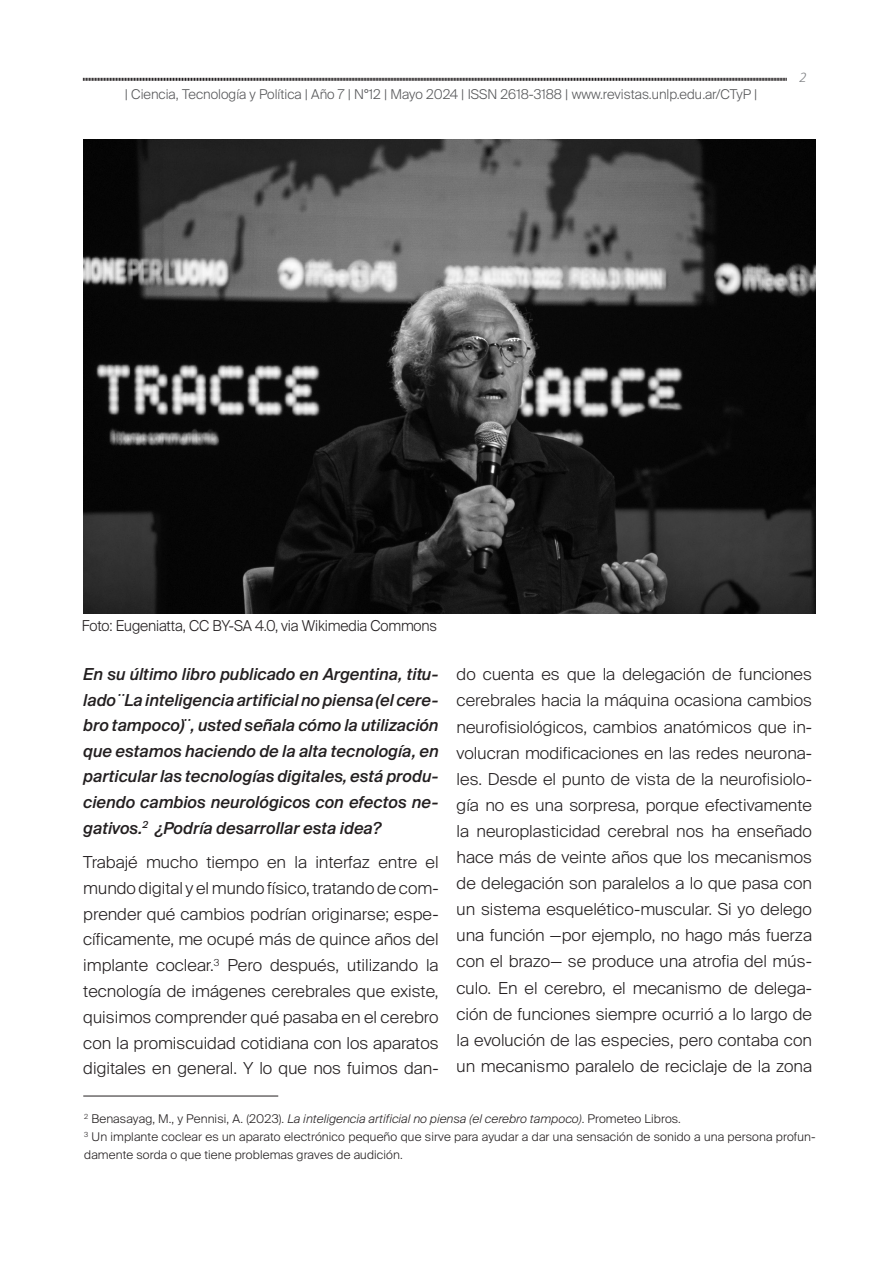
<style>
.page{position:relative;width:893px;height:1263px;background:#fff}
.page>*{position:absolute;margin:0;border:0;box-sizing:border-box;transform-origin:0 0}
.t1{font:300 16.5px/26.1px "Suisse Intl";color:#231f20;text-align:justify}
.t2{font:italic 500 16.5px/25.5px "Suisse Intl";color:#231f20;text-align:justify}
.t3{font:300 15px "Suisse Intl";letter-spacing:-.01em;color:#231f20}
.t4{font:italic 300 15px "Calibri";color:#808285}
.t5{font:300 13.5px "Suisse Intl";color:#57585a}
.t6{font:300 12px/18px "Suisse Intl";letter-spacing:.01em;color:#231f20}
.s1{font-style:italic}
</style>
<div class="page">
<img style="left:83px;top:139px;width:732px;height:474px">
<hr style="left:83px;top:1096px;width:195px;height:1px;background:#231f20">
<svg style="left:83px;top:77px;width:704px;height:4px;background:#908e8e"></svg>
<p class="t5" style="left:125px;top:86px;width:634px">| Ciencia, Tecnología y Política | Año 7 | N°12 | Mayo 2024 | ISSN 2618-3188 | www.revistas.unlp.edu.ar/CTyP |</p>
<p class="t4" style="left:799px;top:68px;width:9px">2</p>
<p class="t3" style="left:82px;top:617px;width:357px">Foto: Eugeniatta, CC BY-SA 4.0, via Wikimedia Commons</p>
<p class="t2" style="left:83px;top:662px;width:357px">En su último libro publicado en Argentina, titu&shy;lado ¨La inteligencia artificial no piensa (el cere&shy;bro tampoco)¨, usted señala cómo la utilización que estamos haciendo de la alta tecnología, en particular las tecnologías digitales, está produ&shy;ciendo cambios neurológicos con efectos ne&shy;gativos.<sup>2</sup> ¿Podría desarrollar esta idea?</p>
<p class="t1" style="left:83px;top:849px;width:357px">Trabajé mucho tiempo en la interfaz entre el mundo digital y el mundo físico, tratando de com&shy;prender qué cambios podrían originarse; espe&shy;cíficamente, me ocupé más de quince años del implante coclear.<sup>3</sup> Pero después, utilizando la tecnología de imágenes cerebrales que existe, quisimos comprender qué pasaba en el cerebro con la promiscuidad cotidiana con los aparatos digitales en general. Y lo que nos fuimos dan-</p>
<p class="t1" style="left:457px;top:661px;width:357px">do cuenta es que la delegación de funciones cerebrales hacia la máquina ocasiona cambios neurofisiológicos, cambios anatómicos que in&shy;volucran modificaciones en las redes neurona&shy;les. Desde el punto de vista de la neurofisiolo&shy;gía no es una sorpresa, porque efectivamente la neuroplasticidad cerebral nos ha enseñado hace más de veinte años que los mecanismos de delegación son paralelos a lo que pasa con un sistema esquelético-muscular. Si yo delego una función —por ejemplo, no hago más fuerza con el brazo— se produce una atrofia del mús&shy;culo. En el cerebro, el mecanismo de delega&shy;ción de funciones siempre ocurrió a lo largo de la evolución de las especies, pero contaba con un mecanismo paralelo de reciclaje de la zona</p>
<p class="t6" style="left:84px;top:1110px;width:733px"><sup>2</sup> Benasayag, M., y Pennisi, A. (2023). <span class="s1">La inteligencia artificial no piensa (el cerebro tampoco)</span>. Prometeo Libros.<br><sup>3</sup> Un implante coclear es un aparato electrónico pequeño que sirve para ayudar a dar una sensación de sonido a una persona profun&shy;damente sorda o que tiene problemas graves de audición.</p>
</div>
